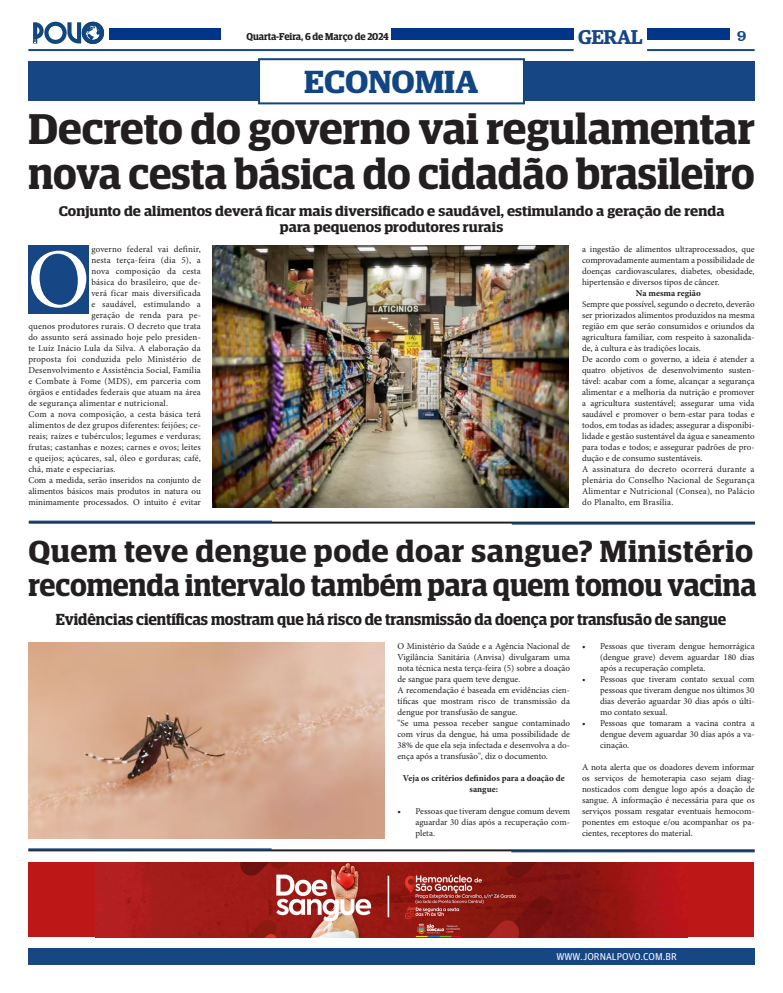
<style>
.page{position:relative;width:783px;height:993px;background:#fff}
.page>*{position:absolute;margin:0;border:0;box-sizing:border-box;transform-origin:0 0}
.t1{font:83.8px "Minion Pro";color:#fff}
.t2{font:600 43px/44.1px "Guardian Egyptian Display";letter-spacing:-.005em;color:#231f20;scale:1.05 1}
.t3{font:600 32px "Guardian Egyptian Display";color:#114683;scale:1.1 1}
.t4{font:600 30.5px/34.2px "Guardian Egyptian Display";color:#231f20;scale:1.08 1}
.t5{font:600 20px "Guardian Egyptian";letter-spacing:-.02em;color:#174685}
.t6{font:600 16px "Guardian Egyptian Display";color:#231f20}
.t7{font:16px "Clarendon BT";color:#174685}
.t8{font:600 14px/16px "Guardian Egyptian Display";letter-spacing:.005em;color:#231f20;text-align:center;scale:1.1 1}
.t9{font:600 10px "Guardian Egyptian Display";color:#231f20}
.t10{font:10px "Guardian Agate Sans G1 D Regular";color:#fff}
.t11{font:9px/11px "Minion Pro";letter-spacing:.005em;color:#231f20;text-align:justify}
.t12{font:700 9px/11px "Minion Pro";color:#231f20;text-align:center}
</style>
<div class="page">
<div style="left:28px;top:947px;width:726px;height:17px;background:#174685"></div>
<svg style="left:33px;top:22px;width:71px;height:22px"></svg>
<div style="left:391px;top:28px;width:182px;height:12px;background:#003589"></div>
<div style="left:647px;top:28px;width:82px;height:12px;background:#003589"></div>
<hr style="left:647px;top:49px;width:107px;height:2px;background:#174685">
<hr style="left:28px;top:49px;width:545px;height:2px;background:#174685">
<div style="left:109px;top:28px;width:112px;height:12px;background:#003589"></div>
<div style="left:28px;top:61px;width:726px;height:40px;background:#174685"></div>
<div style="left:259px;top:59px;width:265px;height:44px;background:#fff"></div>
<div style="left:258px;top:58px;width:267px;height:46px;border:2px solid #114682"></div>
<hr style="left:28px;top:849px;width:726px;height:2px;background:#231f20">
<hr style="left:28px;top:848px;width:243px;height:2px;background:#114683">
<hr style="left:511px;top:850px;width:243px;height:2px;background:#114683">
<hr style="left:29px;top:521px;width:725px;height:2px;background:#231f20">
<hr style="left:29px;top:520px;width:243px;height:2px;background:#114683">
<hr style="left:511px;top:522px;width:243px;height:2px;background:#114683">
<img style="left:213px;top:245px;width:356px;height:262px">
<img style="left:28px;top:642px;width:356px;height:196px">
<div style="left:28px;top:245px;width:61px;height:69px;background:#174685"></div>
<div style="left:28px;top:862px;width:726px;height:74px;background:#bd1717"></div>
<img style="left:95px;top:862px;width:579px;height:74px">
<p class="t9" style="left:246px;top:31px;width:144px">Quarta-Feira, 6 de Março de 2024</p>
<h3 class="t5" style="left:578px;top:22px;width:66px">GERAL</h3>
<h3 class="t7" style="left:736px;top:25px;width:11px">9</h3>
<p class="t3" style="left:304px;top:64px;width:160px">ECONOMIA</p>
<p class="t2" style="left:28px;top:107px;width:693px">Decreto do governo vai regulamentar nova cesta básica do cidadão brasileiro</p>
<p class="t8" style="left:59px;top:203px;width:606px">Conjunto de alimentos deverá ficar mais diversificado e saudável, estimulando a geração de renda para pequenos produtores rurais</p>
<p class="t11" style="left:91px;top:244px;width:111px">governo federal vai definir,</p>
<p class="t11" style="left:91px;top:255px;width:111px">nesta terça-feira (dia 5), a</p>
<p class="t11" style="left:91px;top:266px;width:111px">nova composição da cesta</p>
<p class="t11" style="left:91px;top:277px;width:111px">básica do brasileiro, que de-</p>
<p class="t11" style="left:91px;top:288px;width:111px">verá ficar mais diversificada</p>
<p class="t11" style="left:91px;top:299px;width:111px">e saudável, estimulando a</p>
<p class="t11" style="left:91px;top:310px;width:111px">geração de renda para pe-</p>
<p class="t11" style="left:28px;top:321px;width:174px">quenos produtores rurais. O decreto que trata</p>
<p class="t11" style="left:28px;top:332px;width:174px">do assunto será assinado hoje pelo presiden-</p>
<p class="t11" style="left:28px;top:343px;width:174px">te Luiz Inácio Lula da Silva. A elaboração da</p>
<p class="t11" style="left:28px;top:354px;width:174px">proposta foi conduzida pelo Ministério de</p>
<p class="t11" style="left:28px;top:365px;width:174px">Desenvolvimento e Assistência Social, Família</p>
<p class="t11" style="left:28px;top:376px;width:174px">e Combate à Fome (MDS), em parceria com</p>
<p class="t11" style="left:28px;top:387px;width:174px">órgãos e entidades federais que atuam na área</p>
<p class="t11" style="left:28px;top:398px;width:141px">de segurança alimentar e nutricional.</p>
<p class="t11" style="left:28px;top:409px;width:174px">Com a nova composição, a cesta básica terá alimentos de dez grupos diferentes: feijões; ce&shy;reais; raízes e tubérculos; legumes e verduras; frutas; castanhas e nozes; carnes e ovos; leites e queijos; açúcares, sal, óleo e gorduras; café, chá, mate e especiarias.</p>
<p class="t11" style="left:28px;top:475px;width:174px">Com a medida, serão inseridos na conjunto de alimentos básicos mais produtos in natura ou minimamente processados. O intuito é evitar</p>
<p class="t1" style="left:27px;top:223px;width:64px">O</p>
<p class="t11" style="left:582px;top:244px;width:174px">a ingestão de alimentos ultraprocessados, que comprovadamente aumentam a possibilidade de doenças cardiovasculares, diabetes, obesidade, hipertensão e diversos tipos de câncer.</p>
<p class="t12" style="left:635px;top:288px;width:66px">Na mesma região</p>
<p class="t11" style="left:582px;top:299px;width:174px">Sempre que possível, segundo o decreto, deverão ser priorizados alimentos produzidos na mesma região em que serão consumidos e oriundos da agricultura familiar, com respeito à sazonalida&shy;de, à cultura e às tradições locais.</p>
<p class="t11" style="left:582px;top:354px;width:174px">De acordo com o governo, a ideia é atender a quatro objetivos de desenvolvimento susten&shy;tável: acabar com a fome, alcançar a segurança alimentar e a melhoria da nutrição e promover a agricultura sustentável; assegurar uma vida saudável e promover o bem-estar para todas e todos, em todas as idades; assegurar a disponibi&shy;lidade e gestão sustentável da água e saneamento para todas e todos; e assegurar padrões de pro&shy;dução e de consumo sustentáveis.</p>
<p class="t11" style="left:582px;top:464px;width:174px">A assinatura do decreto ocorrerá durante a plenária do Conselho Nacional de Segurança Alimentar e Nutricional (Consea), no Palácio do Planalto, em Brasília.</p>
<p class="t4" style="left:28px;top:533px;width:675px">Quem teve dengue pode doar sangue? Ministério recomenda intervalo também para quem tomou vacina</p>
<p class="t6" style="left:56px;top:610px;width:671px">Evidências científicas mostram que há risco de transmissão da doença por transfusão de sangue</p>
<p class="t11" style="left:397px;top:640px;width:174px">O Ministério da Saúde e a Agência Nacional de Vigilância Sanitária (Anvisa) divulgaram uma nota técnica nesta terça-feira (5) sobre a doação de sangue para quem teve dengue.</p>
<p class="t11" style="left:397px;top:684px;width:174px">A recomendação é baseada em evidências cien&shy;tíficas que mostram risco de transmissão da dengue por transfusão de sangue.</p>
<p class="t11" style="left:397px;top:717px;width:174px">"Se uma pessoa receber sangue contaminado com vírus da dengue, há uma possibilidade de 38% de que ela seja infectada e desenvolva a do&shy;ença após a transfusão", diz o documento.</p>
<p class="t12" style="left:403px;top:772px;width:163px">Veja os critérios definidos para a doação de sangue:</p>
<p class="t11" style="left:415px;top:805px;width:156px;text-indent:-18px">• Pessoas que tiveram dengue comum devem aguardar 30 dias após a recuperação com&shy;pleta.</p>
<p class="t11" style="left:600px;top:640px;width:156px;text-indent:-18px">• Pessoas que tiveram dengue hemorrágica (dengue grave) devem aguardar 180 dias após a recuperação completa.</p>
<p class="t11" style="left:600px;top:673px;width:156px;text-indent:-18px">• Pessoas que tiveram contato sexual com pessoas que tiveram dengue nos últimos 30 dias deverão aguardar 30 dias após o últi&shy;mo contato sexual.</p>
<p class="t11" style="left:600px;top:717px;width:156px;text-indent:-18px">• Pessoas que tomaram a vacina contra a dengue devem aguardar 30 dias após a va&shy;cinação.</p>
<p class="t11" style="left:582px;top:761px;width:174px">A nota alerta que os doadores devem informar os serviços de hemoterapia caso sejam diag&shy;nosticados com dengue logo após a doação de sangue. A informação é necessária para que os serviços possam resgatar eventuais hemocom&shy;ponentes em estoque e/ou acompanhar os pa&shy;cientes, receptores do material.</p>
<p class="t10" style="left:556px;top:949px;width:122px">WWW.JORNALPOVO.COM.BR</p>
</div>
